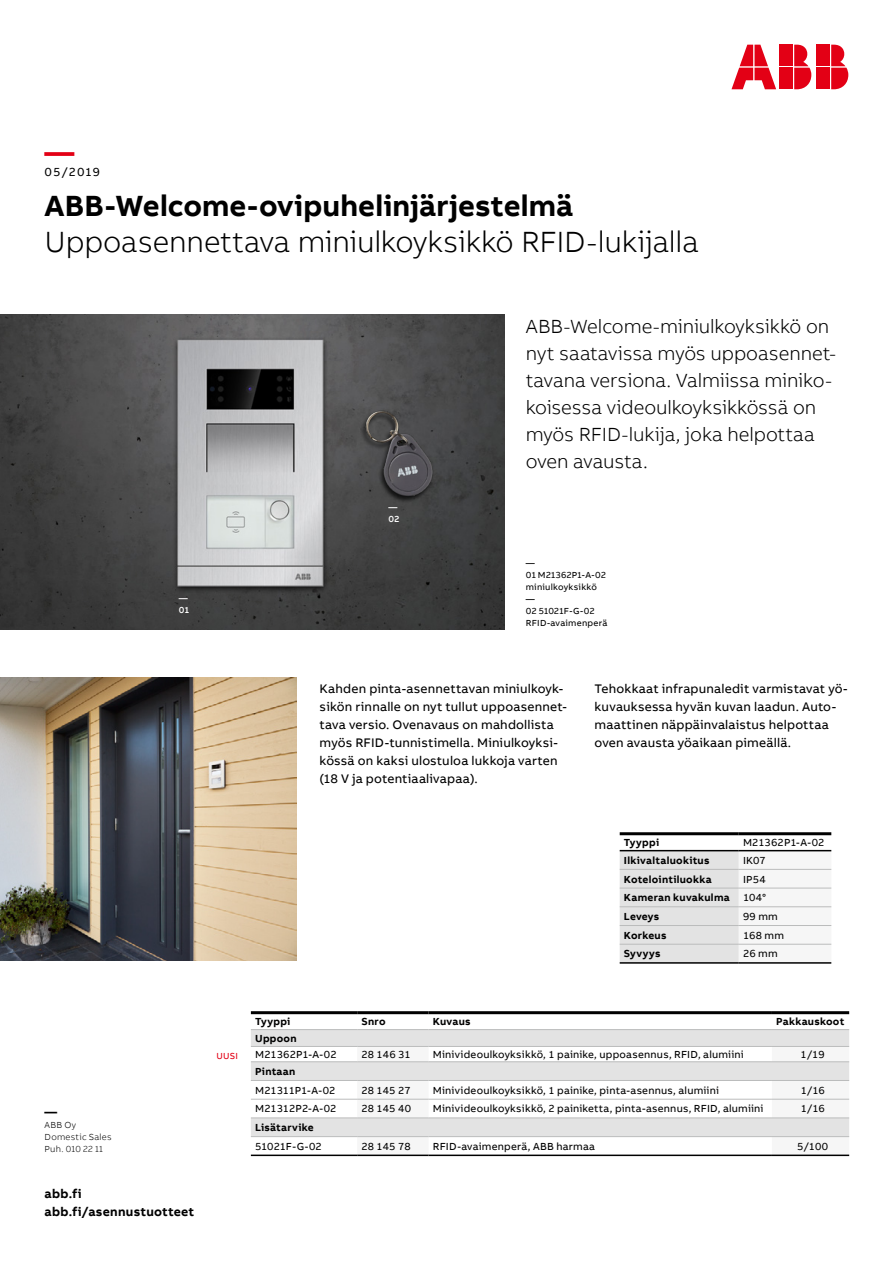
<style>
.page{position:relative;width:893px;height:1263px;background:#fff}
.page>*{position:absolute;margin:0;border:0;box-sizing:border-box;transform-origin:0 0}
.Subheadline_M_20pt_2{font:300 30px "AB Bvoice";letter-spacing:-.01em;color:#000}
.Headline_M_20pt_24pt{font:700 30px "AB Bvoice";letter-spacing:.005em;color:#000}
.Headline_M_20pt_24pt-2{font:700 30px "AB Bvoice";color:#e30015}
.Lead_13pt_18pt{font:300 19.5px/27px "AB Bvoice";letter-spacing:-.005em;color:#000}
.Copytext_8_5pt_12pt{font:12.75px/18px "AB Bvoice";letter-spacing:.015em;color:#000}
.t1{font:700 12.75px/18px "AB Bvoice";letter-spacing:.02em;color:#000}
.Category_M_8pt_9_6pt{font:12px "AB Bvoice";letter-spacing:.12em;color:#000}
.Table_Content_Left_7{font:10.5px "AB Bvoice";letter-spacing:.02em;color:#000}
.Table_Title_Left_7pt{font:700 10.5px "AB Bvoice";letter-spacing:.025em;color:#000}
.Table_Content_Left_7-2{font:700 10.5px "AB Bvoice";letter-spacing:.025em;color:#000}
.Caption_6pt_8pt{font:9px/12px "AB Bvoice";letter-spacing:.025em;color:#000}
.t2{font:300 9px/12px "AB Bvoice";letter-spacing:.025em;color:#000}
.Caption_6pt_8pt-2{font:500 9px "AB Bvoice";color:#fff}
.Caption_6pt_8pt-3{font:9px "AB Bvoice";color:#e30015}
</style>
<div class="page">
<img style="left:0;top:315px;width:505px;height:315px">
<div style="left:817px;top:45px;width:13px;height:21px;background:#e30015"></div>
<div style="left:817px;top:68px;width:13px;height:21px;background:#e30015"></div>
<svg style="left:831px;top:45px;width:17px;height:44px"></svg>
<svg style="left:731px;top:45px;width:45px;height:44px"></svg>
<div style="left:780px;top:45px;width:13px;height:21px;background:#e30015"></div>
<div style="left:780px;top:68px;width:13px;height:21px;background:#e30015"></div>
<svg style="left:794px;top:45px;width:17px;height:44px"></svg>
<svg style="left:251px;top:1030px;width:598px;height:106px;fill:#e3e3e3"></svg>
<svg style="left:357px;top:1047px;width:492px;height:91px"></svg>
<hr style="left:429px;top:1011px;width:343px;height:3px;background:#000">
<hr style="left:251px;top:1011px;width:106px;height:3px;background:#000">
<hr style="left:357px;top:1011px;width:72px;height:3px;background:#000">
<hr style="left:772px;top:1011px;width:77px;height:3px;background:#000">
<hr style="left:251px;top:1154px;width:106px;height:2px;background:#000">
<hr style="left:357px;top:1154px;width:72px;height:2px;background:#000">
<hr style="left:429px;top:1154px;width:343px;height:2px;background:#000">
<hr style="left:772px;top:1154px;width:77px;height:2px;background:#000">
<hr style="left:251px;top:1029px;width:106px;height:1px;background:#bbbcbc">
<hr style="left:357px;top:1029px;width:72px;height:1px;background:#bbbcbc">
<hr style="left:429px;top:1029px;width:343px;height:1px;background:#bbbcbc">
<hr style="left:772px;top:1029px;width:77px;height:1px;background:#bbbcbc">
<hr style="left:251px;top:1046px;width:106px;height:1px;background:#bbbcbc">
<hr style="left:357px;top:1046px;width:72px;height:1px;background:#bbbcbc">
<hr style="left:429px;top:1046px;width:343px;height:1px;background:#bbbcbc">
<hr style="left:772px;top:1046px;width:77px;height:1px;background:#bbbcbc">
<hr style="left:251px;top:1061px;width:106px;height:1px;background:#bbbcbc">
<hr style="left:357px;top:1061px;width:72px;height:1px;background:#bbbcbc">
<hr style="left:429px;top:1061px;width:343px;height:1px;background:#bbbcbc">
<hr style="left:772px;top:1061px;width:77px;height:1px;background:#bbbcbc">
<hr style="left:251px;top:1080px;width:106px;height:1px;background:#bbbcbc">
<hr style="left:357px;top:1080px;width:72px;height:1px;background:#bbbcbc">
<hr style="left:429px;top:1080px;width:343px;height:1px;background:#bbbcbc">
<hr style="left:772px;top:1080px;width:77px;height:1px;background:#bbbcbc">
<hr style="left:251px;top:1099px;width:106px;height:1px;background:#bbbcbc">
<hr style="left:357px;top:1099px;width:72px;height:1px;background:#bbbcbc">
<hr style="left:429px;top:1099px;width:343px;height:1px;background:#bbbcbc">
<hr style="left:772px;top:1099px;width:77px;height:1px;background:#bbbcbc">
<hr style="left:251px;top:1117px;width:106px;height:1px;background:#bbbcbc">
<hr style="left:357px;top:1117px;width:72px;height:1px;background:#bbbcbc">
<hr style="left:429px;top:1117px;width:343px;height:1px;background:#bbbcbc">
<hr style="left:772px;top:1117px;width:77px;height:1px;background:#bbbcbc">
<hr style="left:251px;top:1136px;width:106px;height:1px;background:#bbbcbc">
<hr style="left:357px;top:1136px;width:72px;height:1px;background:#bbbcbc">
<hr style="left:429px;top:1136px;width:343px;height:1px;background:#bbbcbc">
<hr style="left:772px;top:1136px;width:77px;height:1px;background:#bbbcbc">
<svg style="left:620px;top:851px;width:211px;height:111px"></svg>
<hr style="left:620px;top:962px;width:119px;height:2px;background:#000">
<hr style="left:620px;top:850px;width:119px;height:1px;background:#000">
<hr style="left:620px;top:832px;width:119px;height:3px;background:#000">
<hr style="left:739px;top:850px;width:92px;height:1px;background:#000">
<hr style="left:739px;top:962px;width:92px;height:2px;background:#000">
<hr style="left:739px;top:832px;width:92px;height:3px;background:#000">
<hr style="left:620px;top:869px;width:119px;height:1px;background:#bbbcbc">
<hr style="left:739px;top:869px;width:92px;height:1px;background:#bbbcbc">
<hr style="left:620px;top:888px;width:119px;height:1px;background:#bbbcbc">
<hr style="left:739px;top:888px;width:92px;height:1px;background:#bbbcbc">
<hr style="left:620px;top:906px;width:119px;height:1px;background:#bbbcbc">
<hr style="left:739px;top:906px;width:92px;height:1px;background:#bbbcbc">
<hr style="left:620px;top:925px;width:119px;height:1px;background:#bbbcbc">
<hr style="left:739px;top:925px;width:92px;height:1px;background:#bbbcbc">
<hr style="left:620px;top:944px;width:119px;height:1px;background:#bbbcbc">
<hr style="left:739px;top:944px;width:92px;height:1px;background:#bbbcbc">
<img style="left:0;top:677px;width:297px;height:283px">
<img style="left:323px;top:378px;width:162px;height:162px">
<p class="Headline_M_20pt_24pt-2" style="left:45px;top:132px;width:31px">—</p>
<p class="Category_M_8pt_9_6pt" style="left:45px;top:165px;width:57px">05/2019</p>
<p class="Headline_M_20pt_24pt" style="left:45px;top:186px;width:530px">ABB-Welcome-ovipuhelinjärjestelmä</p>
<p class="Subheadline_M_20pt_2" style="left:45px;top:224px;width:656px">Uppoasennettava miniulkoyksikkö RFID-lukijalla</p>
<p class="Caption_6pt_8pt-2" style="left:179px;top:593px;width:10px">—</p>
<p class="Caption_6pt_8pt-2" style="left:179px;top:605px;width:12px">01</p>
<p class="t1" style="left:45px;top:1103px;width:14px">—</p>
<p class="t2" style="left:45px;top:1119px;width:68px">ABB Oy<br>Domestic Sales<br>Puh. 010 22 11</p>
<p class="t1" style="left:45px;top:1185px;width:151px">abb.fi abb.fi/asennustuotteet</p>
<p class="Caption_6pt_8pt-2" style="left:388px;top:501px;width:10px">—</p>
<p class="Caption_6pt_8pt-2" style="left:388px;top:513px;width:12px">02</p>
<p class="Lead_13pt_18pt" style="left:526px;top:313px;width:312px">ABB-Welcome-miniulkoyksikkö on nyt saatavissa myös uppoasennet&shy;tavana versiona. Valmiissa miniko&shy;koisessa videoulkoyksikkössä on myös RFID-lukija, joka helpottaa oven avausta.</p>
<p class="Caption_6pt_8pt" style="left:526px;top:557px;width:10px">—</p>
<p class="Caption_6pt_8pt" style="left:526px;top:569px;width:82px">01 M21362P1-A-02 miniulkoyksikkö</p>
<p class="Caption_6pt_8pt" style="left:526px;top:593px;width:10px">—</p>
<p class="Caption_6pt_8pt" style="left:526px;top:605px;width:83px">02 51021F-G-02<br>RFID-avaimenperä</p>
<p class="Copytext_8_5pt_12pt" style="left:320px;top:679px;width:249px">Kahden pinta-asennettavan miniulkoyk&shy;sikön rinnalle on nyt tullut uppoasennet&shy;tava versio. Ovenavaus on mahdollista myös RFID-tunnistimella. Miniulkoyksi&shy;kössä on kaksi ulostuloa lukkoja varten (18 V ja potentiaalivapaa).</p>
<p class="Copytext_8_5pt_12pt" style="left:595px;top:679px;width:255px">Tehokkaat infrapunaledit varmistavat yö&shy;kuvauksessa hyvän kuvan laadun. Auto&shy;maattinen näppäinvalaistus helpottaa oven avausta yöaikaan pimeällä.</p>
<p class="Table_Title_Left_7pt" style="left:624px;top:836px;width:37px">Tyyppi</p>
<p class="Table_Content_Left_7" style="left:743px;top:836px;width:83px">M21362P1-A-02</p>
<p class="Table_Title_Left_7pt" style="left:624px;top:854px;width:87px">Ilkivaltaluokitus</p>
<p class="Table_Content_Left_7" style="left:743px;top:854px;width:24px">IK07</p>
<p class="Table_Title_Left_7pt" style="left:624px;top:872px;width:89px">Kotelointiluokka</p>
<p class="Table_Content_Left_7" style="left:743px;top:872px;width:24px">IP54</p>
<p class="Table_Title_Left_7pt" style="left:624px;top:891px;width:107px">Kameran kuvakulma</p>
<p class="Table_Content_Left_7" style="left:743px;top:891px;width:25px">104°</p>
<p class="Table_Title_Left_7pt" style="left:624px;top:910px;width:37px">Leveys</p>
<p class="Table_Content_Left_7" style="left:743px;top:910px;width:36px">99 mm</p>
<p class="Table_Title_Left_7pt" style="left:624px;top:928px;width:44px">Korkeus</p>
<p class="Table_Content_Left_7" style="left:743px;top:929px;width:43px">168 mm</p>
<p class="Table_Title_Left_7pt" style="left:624px;top:947px;width:38px">Syvyys</p>
<p class="Table_Content_Left_7" style="left:743px;top:947px;width:36px">26 mm</p>
<p class="Caption_6pt_8pt-3" style="left:216px;top:1051px;width:23px">UUSI</p>
<p class="Table_Title_Left_7pt" style="left:255px;top:1015px;width:37px">Tyyppi</p>
<p class="Table_Title_Left_7pt" style="left:361px;top:1015px;width:26px">Snro</p>
<p class="Table_Title_Left_7pt" style="left:433px;top:1014px;width:39px">Kuvaus</p>
<p class="Table_Title_Left_7pt" style="left:776px;top:1015px;width:70px">Pakkauskoot</p>
<p class="Table_Content_Left_7-2" style="left:255px;top:1031px;width:43px">Uppoon</p>
<p class="Table_Content_Left_7" style="left:255px;top:1048px;width:83px">M21362P1-A-02</p>
<p class="Table_Content_Left_7" style="left:361px;top:1048px;width:51px">28 146 31</p>
<p class="Table_Content_Left_7" style="left:433px;top:1048px;width:312px">Minivideoulkoyksikkö, 1 painike, uppoasennus, RFID, alumiini</p>
<p class="Table_Content_Left_7" style="left:800px;top:1048px;width:26px">1/19</p>
<p class="Table_Content_Left_7-2" style="left:255px;top:1065px;width:42px">Pintaan</p>
<p class="Table_Content_Left_7" style="left:255px;top:1084px;width:82px">M21311P1-A-02</p>
<p class="Table_Content_Left_7" style="left:361px;top:1084px;width:51px">28 145 27</p>
<p class="Table_Content_Left_7" style="left:433px;top:1084px;width:288px">Minivideoulkoyksikkö, 1 painike, pinta-asennus, alumiini</p>
<p class="Table_Content_Left_7" style="left:801px;top:1084px;width:26px">1/16</p>
<p class="Table_Content_Left_7" style="left:255px;top:1102px;width:83px">M21312P2-A-02</p>
<p class="Table_Content_Left_7" style="left:361px;top:1102px;width:51px">28 145 40</p>
<p class="Table_Content_Left_7" style="left:433px;top:1102px;width:332px">Minivideoulkoyksikkö, 2 painiketta, pinta-asennus, RFID, alumiini</p>
<p class="Table_Content_Left_7" style="left:801px;top:1102px;width:26px">1/16</p>
<p class="Table_Content_Left_7-2" style="left:255px;top:1121px;width:60px">Lisätarvike</p>
<p class="Table_Content_Left_7" style="left:255px;top:1139px;width:68px">51021F-G-02</p>
<p class="Table_Content_Left_7" style="left:361px;top:1139px;width:51px">28 145 78</p>
<p class="Table_Content_Left_7" style="left:433px;top:1139px;width:164px">RFID-avaimenperä, ABB harmaa</p>
<p class="Table_Content_Left_7" style="left:797px;top:1139px;width:32px">5/100</p>
</div>
